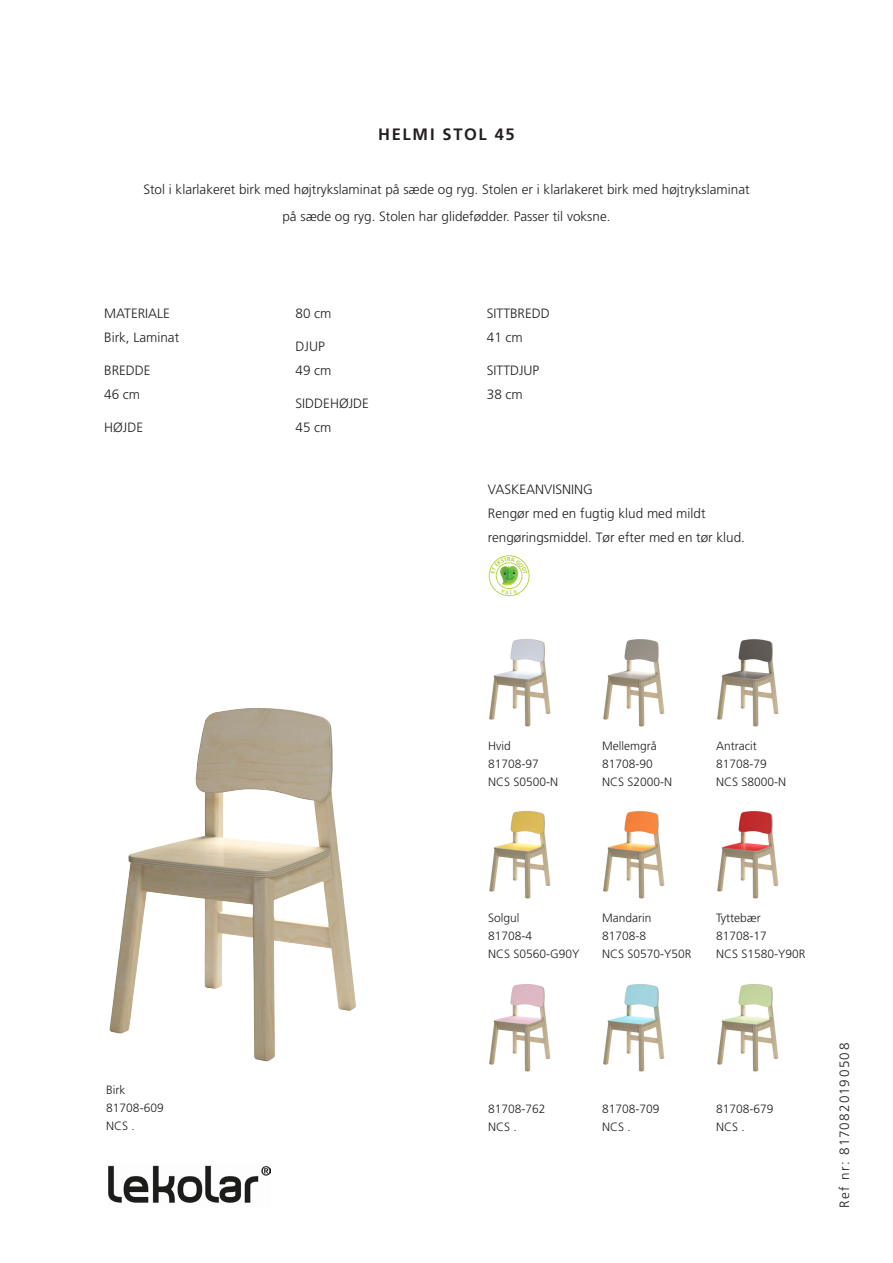
<style>
.page{position:relative;width:893px;height:1263px;background:#fff}
.page>*{position:absolute;margin:0;border:0;box-sizing:border-box;transform-origin:0 0}
.SeriesNameSid2{font:700 16.5px "Frutiger LT";letter-spacing:.105em;color:#231f20}
.ItemData{font:300 13.5px/24px "Frutiger LT";color:#231f20}
.ProdDescrSid2{font:300 13.5px "Frutiger LT";color:#231f20}
.Refnr{font:300 13.5px "Frutiger LT";letter-spacing:.1em;color:#231f20}
.kofigColor{font:300 12px/18px "Frutiger LT";color:#231f20}
</style>
<div class="page">
<img style="left:108px;top:1165px;width:162px;height:38px">
<img style="left:109px;top:708px;width:247px;height:353px">
<img style="left:489px;top:639px;width:62px;height:88px">
<img style="left:603px;top:639px;width:62px;height:88px">
<img style="left:717px;top:639px;width:62px;height:88px">
<img style="left:489px;top:811px;width:62px;height:88px">
<img style="left:603px;top:811px;width:62px;height:88px">
<img style="left:717px;top:811px;width:62px;height:88px">
<img style="left:489px;top:984px;width:62px;height:88px">
<img style="left:603px;top:984px;width:62px;height:88px">
<img style="left:717px;top:984px;width:62px;height:88px">
<svg style="left:489px;top:555px;width:40px;height:41px"></svg>
<p class="SeriesNameSid2" style="left:378px;top:125px;width:138px">HELMI STOL 45</p>
<p class="ProdDescrSid2" style="left:143px;top:182px;width:608px">Stol i klarlakeret birk med højtrykslaminat på sæde og ryg. Stolen er i klarlakeret birk med højtrykslaminat</p>
<p class="ProdDescrSid2" style="left:282px;top:209px;width:330px">på sæde og ryg. Stolen har glidefødder. Passer til voksne.</p>
<p class="ItemData" style="left:104px;top:302px;width:76px">MATERIALE<br>Birk, Laminat</p>
<p class="ItemData" style="left:104px;top:359px;width:48px">BREDDE<br>46 cm</p>
<p class="ItemData" style="left:104px;top:416px;width:41px">HØJDE</p>
<p class="ItemData" style="left:296px;top:302px;width:38px">80 cm</p>
<p class="ItemData" style="left:296px;top:335px;width:38px">DJUP<br>49 cm</p>
<p class="ItemData" style="left:296px;top:392px;width:75px">SIDDEHØJDE<br>45 cm</p>
<p class="ItemData" style="left:487px;top:302px;width:65px">SITTBREDD<br>41 cm</p>
<p class="ItemData" style="left:487px;top:359px;width:54px">SITTDJUP<br>38 cm</p>
<p class="ItemData" style="left:488px;top:477px;width:259px">VASKEANVISNING<br>Rengør med en fugtig klud med mildt rengøringsmiddel. Tør efter med en tør klud.</p>
<p class="kofigColor" style="left:106px;top:1081px;width:59px">Birk<br>81708-609<br>NCS .</p>
<p class="kofigColor" style="left:488px;top:737px;width:72px">Hvid<br>81708-97<br>NCS S0500-N</p>
<p class="kofigColor" style="left:602px;top:737px;width:72px">Mellemgrå<br>81708-90<br>NCS S2000-N</p>
<p class="kofigColor" style="left:716px;top:737px;width:72px">Antracit<br>81708-79<br>NCS S8000-N</p>
<p class="kofigColor" style="left:488px;top:909px;width:93px">Solgul<br>81708-4<br>NCS S0560-G90Y</p>
<p class="kofigColor" style="left:602px;top:909px;width:91px">Mandarin<br>81708-8<br>NCS S0570-Y50R</p>
<p class="kofigColor" style="left:716px;top:909px;width:91px">Tyttebær<br>81708-17<br>NCS S1580-Y90R</p>
<p class="kofigColor" style="left:488px;top:1099px;width:59px">81708-762<br>NCS .</p>
<p class="kofigColor" style="left:602px;top:1099px;width:59px">81708-709<br>NCS .</p>
<p class="kofigColor" style="left:716px;top:1099px;width:59px">81708-679<br>NCS .</p>
<p class="Refnr" style="left:837px;top:1208px;width:166px;rotate:-90deg">Ref nr: 8170820190508</p>
</div>
